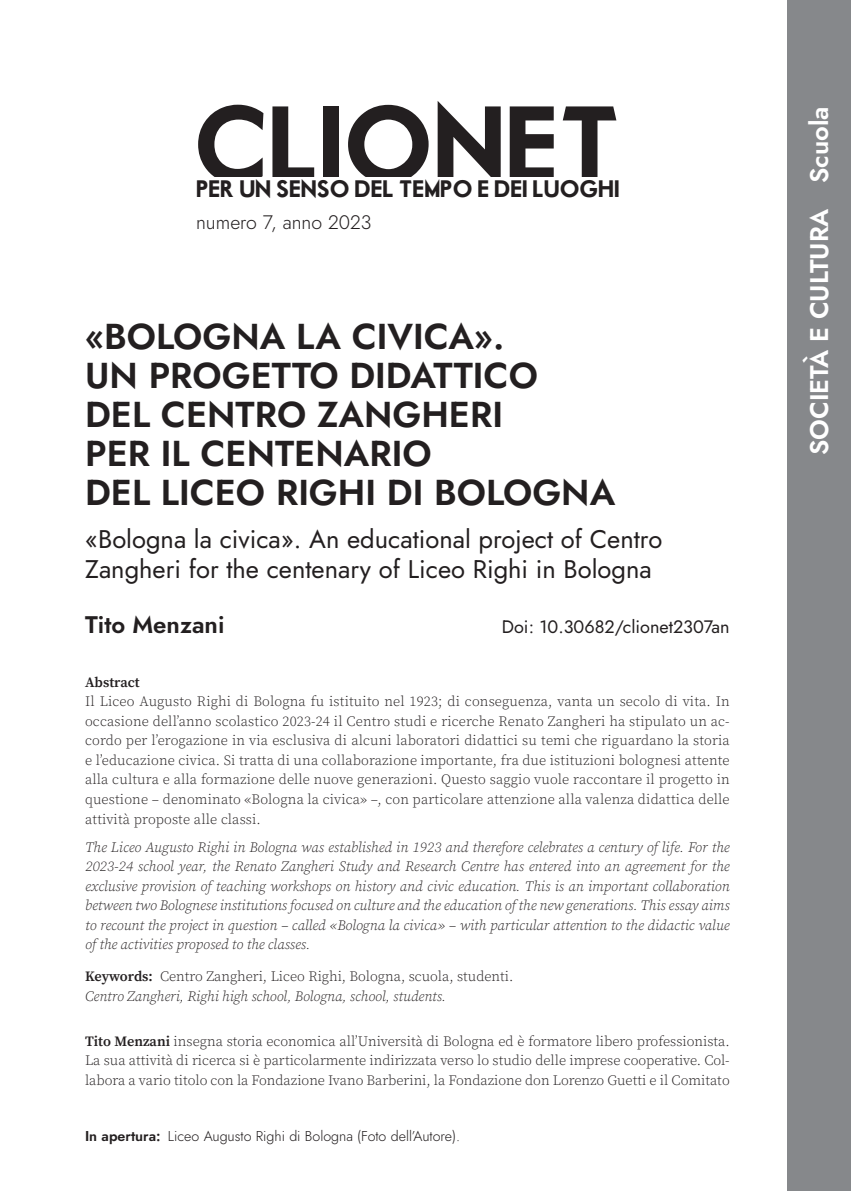
<style>
.page{position:relative;width:851px;height:1191px;background:#fff}
.page>*{position:absolute;margin:0;border:0;box-sizing:border-box;transform-origin:0 0}
.t1{font:102.9px "Motor Oil 1937 M54";color:#231f20}
._03_Società_Titolo_ita{font:600 36px/39px "Jost";color:#231f20}
._03_Società_Titolo_ing{font:25.5px/30px "Jost";color:#231f20}
.t2{font:600 25.5px "Jost";color:#fff}
._03_Società_autori{font:600 24px "Jost";color:#231f20}
.t3{font:22.8px "Motor Oil 1937 M54";color:#231f20}
.t4{font:300 19.5px "Jost";color:#231f20}
._03_Società_autori-2{font:18px "Jost";color:#231f20}
._000_Abstract_italiano{font:300 14.25px/19.5px "Source Serif Pro";letter-spacing:.01em;color:#231f20;text-align:justify}
._000_Abstract_inglese{font:italic 300 14.25px/19.5px "Source Serif Pro";color:#231f20;text-align:justify}
._000_Biografia_italiano{font:300 14.25px/19.5px "Source Serif Pro";color:#231f20;text-align:justify}
._000_Keywords_ita{font:300 14.25px "Source Serif Pro";color:#231f20}
._000_Keywords_ing{font:italic 300 14.25px "Source Serif Pro";color:#231f20}
._000_Testo_didascalia{font:300 14.25px "Jost";color:#231f20}
._000_Abstract_Titoletto{font:600 14.25px "Source Serif Pro";color:#231f20}
.s1{font-weight:600}
</style>
<div class="page">
<div style="left:787px;top:0;width:63px;height:1191px;background:#86888b"></div>
<h1 class="t1" style="left:193px;top:99px;width:429px">CLIONET</h1>
<h3 class="t3" style="left:196px;top:179px;width:425px">PER UN SENSO DEL TEMPO E DEI LUOGHI</h3>
<h3 class="t4" style="left:196px;top:209px;width:177px">numero 7, anno 2023</h3>
<p class="_03_Società_Titolo_ita" style="left:85px;top:317px;width:531px">«BOLOGNA LA CIVICA».<br>UN PROGETTO DIDATTICO<br>DEL CENTRO ZANGHERI<br>PER IL CENTENARIO<br>DEL LICEO RIGHI DI BOLOGNA</p>
<p class="_03_Società_Titolo_ing" style="left:85px;top:524px;width:578px">«Bologna la civica». An educational project of Centro<br>Zangheri for the centenary of Liceo Righi in Bologna</p>
<p class="_03_Società_autori" style="left:85px;top:608px;width:141px">Tito Menzani</p>
<p class="_03_Società_autori-2" style="left:502px;top:615px;width:229px">Doi: 10.30682/clionet2307an</p>
<p class="_000_Abstract_Titoletto" style="left:85px;top:672px;width:56px">Abstract</p>
<p class="_000_Abstract_italiano" style="left:85px;top:692px;width:646px">Il Liceo Augusto Righi di Bologna fu istituito nel 1923; di conseguenza, vanta un secolo di vita. In occasione dell’anno scolastico 2023-24 il Centro studi e ricerche Renato Zangheri ha stipulato un ac&shy;cordo per l’erogazione in via esclusiva di alcuni laboratori didattici su temi che riguardano la storia e l’educazione civica. Si tratta di una collaborazione importante, fra due istituzioni bolognesi attente alla cultura e alla formazione delle nuove generazioni. Questo saggio vuole raccontare il progetto in questione – denominato «Bologna la civica» –, con particolare attenzione alla valenza didattica delle attività proposte alle classi.</p>
<p class="_000_Abstract_inglese" style="left:85px;top:837px;width:646px">The Liceo Augusto Righi in Bologna was established in 1923 and therefore celebrates a century of life. For the 2023-24 school year, the Renato Zangheri Study and Research Centre has entered into an agreement for the exclusive provision of teaching workshops on history and civic education. This is an important collaboration between two Bolognese institutions focused on culture and the education of the new generations. This essay aims to recount the project in question – called «Bologna la civica» – with particular attention to the didactic value of the activities proposed to the classes.</p>
<p class="_000_Keywords_ita" style="left:85px;top:967px;width:429px"><span class="s1">Keywords:</span> Centro Zangheri, Liceo Righi, Bologna, scuola, studenti.</p>
<p class="_000_Keywords_ing" style="left:85px;top:987px;width:362px">Centro Zangheri, Righi high school, Bologna, school, students.</p>
<p class="_000_Biografia_italiano" style="left:85px;top:1031px;width:646px"><span class="s1">Tito Menzani</span> insegna storia economica all’Università di Bologna ed è formatore libero professionista.<br>La sua attività di ricerca si è particolarmente indirizzata verso lo studio delle imprese cooperative. Col&shy;labora a vario titolo con la Fondazione Ivano Barberini, la Fondazione don Lorenzo Guetti e il Comitato</p>
<p class="_000_Testo_didascalia" style="left:85px;top:1126px;width:376px"><span class="s1">In apertura:</span> Liceo Augusto Righi di Bologna (Foto dell’Autore).</p>
<p class="t2" style="left:801px;top:455px;width:350px;rotate:-90deg">SOCIETÀ E CULTURA Scuola</p>
</div>
